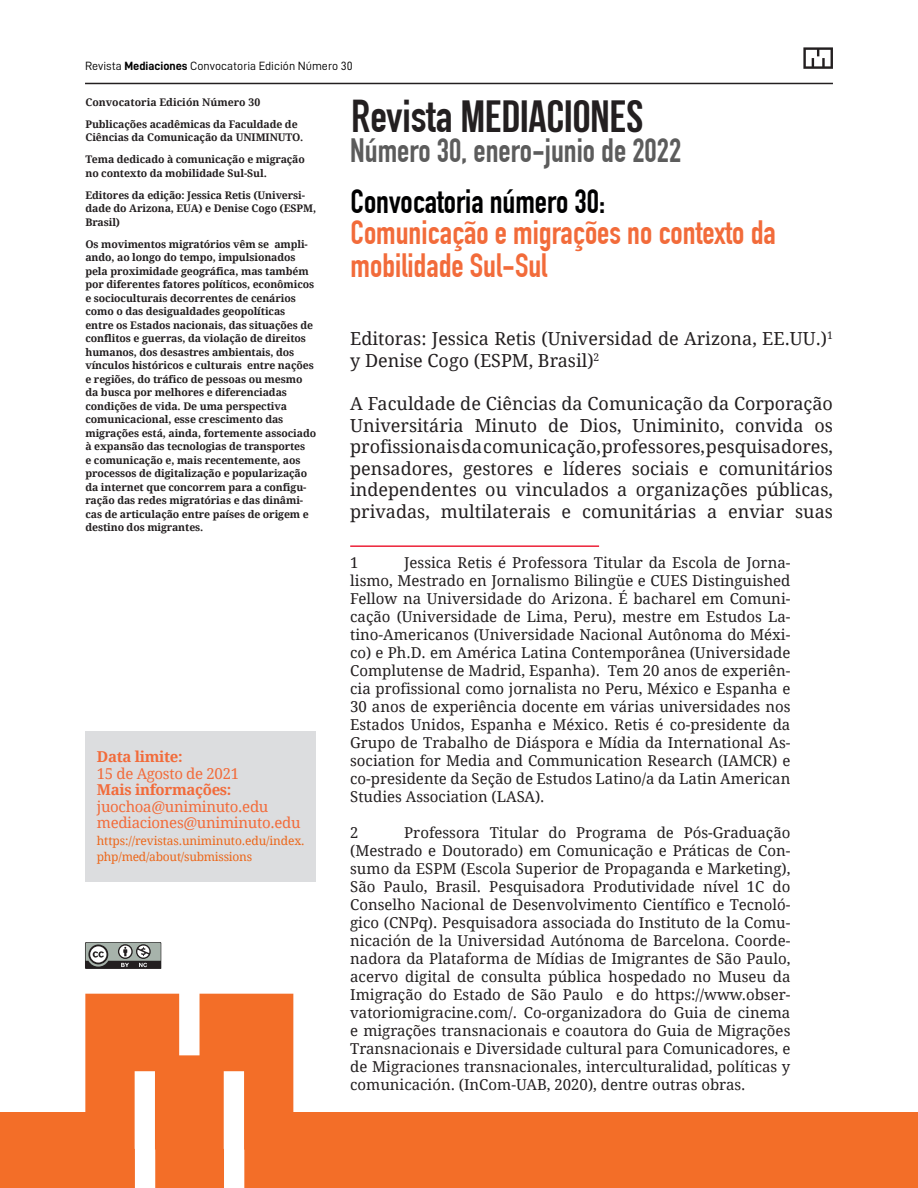
<style>
.page{position:relative;width:918px;height:1188px;background:#fff}
.page>*{position:absolute;margin:0;border:0;box-sizing:border-box;transform-origin:0 0}
.firmas{font:700 45px "Bebas Neue";color:#231f20}
.firmas-2{font:700 33px/33px "DIN Condensed";color:#f26b3a}
.firmas-3{font:700 33px "DIN Condensed";color:#5c5c5c}
.firmas-4{font:700 33px "DIN Condensed";color:#000001}
.t1{font:18px/21.6px "Droid Serif";color:#231f20}
.Pie_de_pagina_par_SI{font:15px/18px "Droid Serif";color:#231f20;text-align:justify}
.Pie_de_pagina_par{font:15px/18px "Droid Serif";color:#231f20;text-align:justify}
.Autor{font:15px "Droid Serif";letter-spacing:-.02em;color:#f26b3a}
.Autor-2{font:700 15px "Droid Serif";letter-spacing:-.02em;color:#f26b3a}
.Autor-3{font:12px/16.5px "Droid Serif";letter-spacing:-.01em;color:#ec671a}
.t2{font:12px "D DIN";color:#000}
.expli{font:700 10.5px/13.5px "Droid Serif";letter-spacing:-.01em;color:#231f20}
.s1{font-family:"D DIN Bold"}
.s2{font-family:"DIN Condensed"}
</style>
<div class="page">
<hr style="left:85px;top:83px;width:748px;height:1px;background:#231f20">
<svg style="left:803px;top:47px;width:30px;height:22px"></svg>
<svg style="left:85px;top:942px;width:76px;height:27px;background:#7e817e"></svg>
<div style="left:85px;top:731px;width:231px;height:151px;background:#dcdddf"></div>
<div style="left:0;top:1113px;width:115px;height:75px;background:#f36e28"></div>
<div style="left:249px;top:1113px;width:669px;height:75px;background:#f36e28"></div>
<svg style="left:85px;top:994px;width:209px;height:194px"></svg>
<hr style="left:350px;top:545px;width:249px;height:2px;background:#ed2139">
<p class="t2" style="left:85px;top:59px;width:269px">Revista <span class="s1">Mediaciones</span> Convocatoria Edición Número 30</p>
<p class="expli" style="left:85px;top:95px;width:176px">Convocatoria Edición Número 30</p>
<p class="expli" style="left:85px;top:117px;width:220px">Publicações acadêmicas da Faculdade de<br>Ciências da Comunicação da UNIMINUTO.</p>
<p class="expli" style="left:85px;top:153px;width:221px">Tema dedicado à comunicação e migração no contexto da mobilidade Sul-Sul.</p>
<p class="expli" style="left:85px;top:189px;width:232px">Editores da edição: Jessica Retis (Universi&shy;dade do Arizona, EUA) e Denise Cogo (ESPM,<br>Brasil)</p>
<p class="expli" style="left:85px;top:238px;width:232px">Os movimentos migratórios vêm se ampli&shy;ando, ao longo do tempo, impulsionados pela proximidade geográfica, mas também por diferentes fatores políticos, econômicos e socioculturais decorrentes de cenários como o das desigualdades geopolíticas entre os Estados nacionais, das situações de conflitos e guerras, da violação de direitos humanos, dos desastres ambientais, dos vínculos históricos e culturais entre nações e regiões, do tráfico de pessoas ou mesmo da busca por melhores e diferenciadas condições de vida. De uma perspectiva comunicacional, esse crescimento das migrações está, ainda, fortemente associado à expansão das tecnologias de transportes<br>e comunicação e, mais recentemente, aos processos de digitalização e popularização da internet que concorrem para a configu&shy;ração das redes migratórias e das dinâmi&shy;cas de articulação entre países de origem e destino dos migrantes.</p>
<p class="Autor-2" style="left:97px;top:748px;width:87px">Data limite:</p>
<p class="Autor" style="left:97px;top:765px;width:144px">15 de Agosto de 2021</p>
<p class="Autor-2" style="left:97px;top:781px;width:136px">Mais informações:</p>
<p class="Autor" style="left:97px;top:798px;width:173px">juochoa@uniminuto.edu</p>
<p class="Autor" style="left:97px;top:814px;width:205px">mediaciones@uniminuto.edu</p>
<p class="Autor-3" style="left:97px;top:833px;width:209px">https://revistas.uniminuto.edu/index. php/med/about/submissions</p>
<p class="firmas" style="left:351px;top:91px;width:293px"><span class="s2">Revista</span> MEDIACIONES</p>
<p class="firmas-3" style="left:350px;top:131px;width:333px">Número 30, enero-junio de 2022</p>
<p class="firmas-4" style="left:351px;top:182px;width:256px">Convocatoria número 30:</p>
<p class="firmas-2" style="left:351px;top:216px;width:427px">Comunicação e migrações no contexto da mobilidade Sul-Sul</p>
<p class="t1" style="left:350px;top:328px;width:484px">Editoras: Jessica Retis (Universidad de Arizona, EE.UU.)<sup>1 </sup>y Denise Cogo (ESPM, Brasil)<sup>2</sup></p>
<p class="t1" style="left:350px;top:393px;width:484px;text-align:justify">A Faculdade de Ciências da Comunicação da Corporação Universitária Minuto de Dios, Uniminito, convida os profissionais da comunicação, professores, pesquisadores, pensadores, gestores e líderes sociais e comunitários independentes ou vinculados a organizações públicas, privadas, multilaterais e comunitárias a enviar suas</p>
<p class="Pie_de_pagina_par" style="left:350px;top:554px;width:10px">1</p>
<p class="Pie_de_pagina_par" style="left:350px;top:554px;width:442px;text-indent:54px">Jessica Retis é Professora Titular da Escola de Jorna&shy;lismo, Mestrado en Jornalismo Bilingüe e CUES Distinguished Fellow na Universidade do Arizona. É bacharel em Comuni&shy;cação (Universidade de Lima, Peru), mestre em Estudos La&shy;tino-Americanos (Universidade Nacional Autônoma do Méxi&shy;co) e Ph.D. em América Latina Contemporânea (Universidade Complutense de Madrid, Espanha). Tem 20 anos de experiên&shy;cia profissional como jornalista no Peru, México e Espanha e 30 anos de experiência docente em várias universidades nos Estados Unidos, Espanha e México. Retis é co-presidente da Grupo de Trabalho de Diáspora e Mídia da International As&shy;sociation for Media and Communication Research (IAMCR) e co-presidente da Seção de Estudos Latino/a da Latin American Studies Association (LASA).</p>
<p class="Pie_de_pagina_par_SI" style="left:350px;top:824px;width:10px">2</p>
<p class="Pie_de_pagina_par_SI" style="left:350px;top:824px;width:442px;text-indent:54px">Professora Titular do Programa de Pós-Graduação (Mestrado e Doutorado) em Comunicação e Práticas de Con&shy;sumo da ESPM (Escola Superior de Propaganda e Marketing), São Paulo, Brasil. Pesquisadora Produtividade nível 1C do Conselho Nacional de Desenvolvimento Científico e Tecnoló&shy;gico (CNPq). Pesquisadora associada do Instituto de la Comu&shy;nicación de la Universidad Autónoma de Barcelona. Coorde&shy;nadora da Plataforma de Mídias de Imigrantes de São Paulo, acervo digital de consulta pública hospedado no Museu da Imigração do Estado de São Paulo e do https://www.obser&shy;vatoriomigracine.com/. Co-organizadora do Guia de cinema e migrações transnacionais e coautora do Guia de Migrações Transnacionais e Diversidade cultural para Comunicadores, e de Migraciones transnacionales, interculturalidad, políticas y comunicación. (InCom-UAB, 2020), dentre outras obras.</p>
</div>
